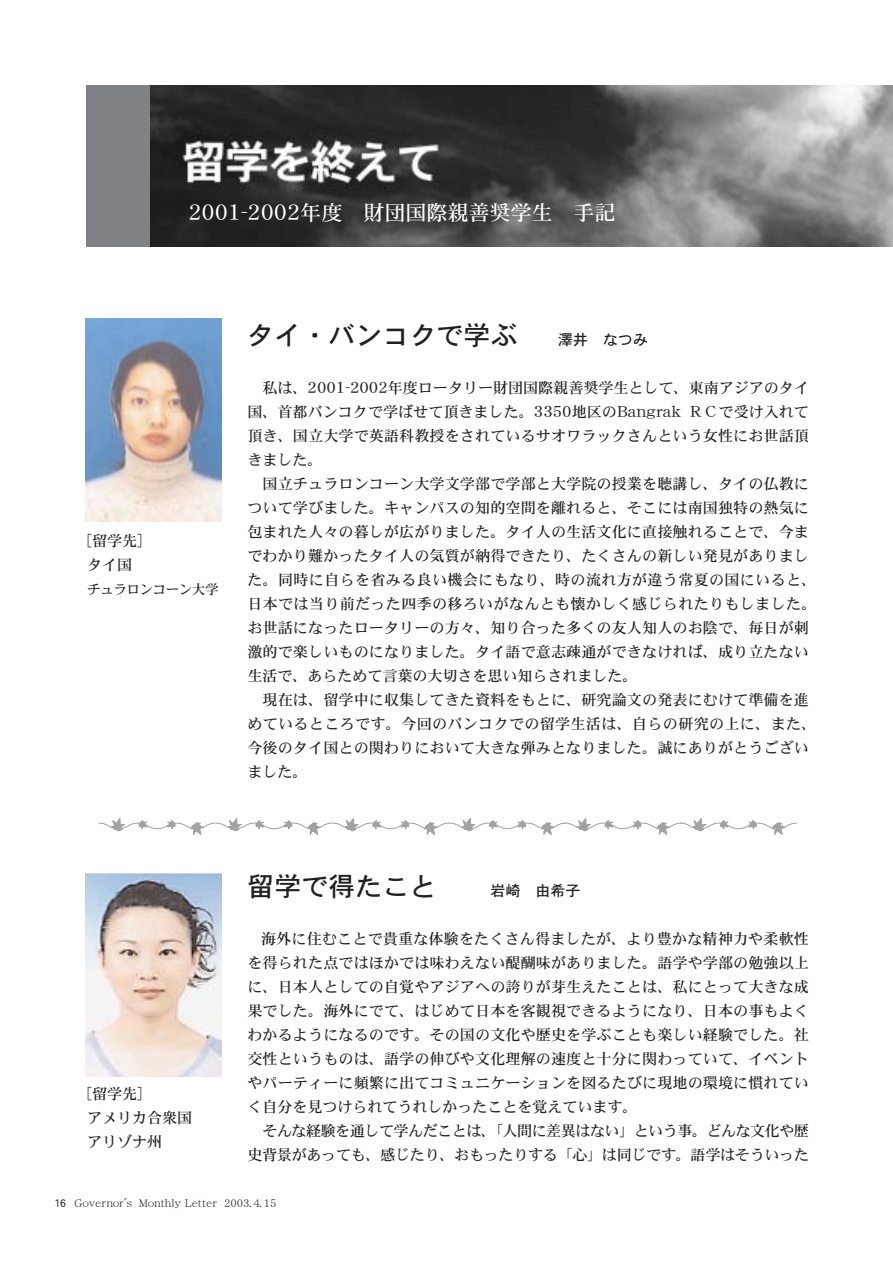
<style>
.page{position:relative;width:893px;height:1263px;background:#fff}
.page>*{position:absolute;margin:0;border:0;box-sizing:border-box;transform-origin:0 0}
.t1{font:27px "DFPHS Gothic CID W5";color:#231f20}
.t2{font:21px "DFPHS Mincho CID W5";color:#fff}
.t3{font:15px/24px "DFPHS Mincho CID W5";letter-spacing:.01em;color:#231f20}
.t4{font:15px/24px "DFPHS Mincho CID W5";letter-spacing:-.03em;color:#231f20;text-align:right}
.t5{font:13.5px "DFPHS Mincho CID W5";letter-spacing:-.03em;color:#231f20}
.t6{font:10.5px "DFPHS Mincho CID W3";color:#231f20}
.s1{font-size:15px}
.s2{font-family:"DFPHS Gothic CID W5"}
</style>
<div class="page">
<img style="left:149px;top:85px;width:743px;height:162px">
<img style="left:86px;top:319px;width:136px;height:202px">
<img style="left:86px;top:874px;width:136px;height:203px">
<div style="left:86px;top:85px;width:63px;height:162px;background:#808285"></div>
<svg style="left:98px;top:818px;width:699px;height:17px"></svg>
<h2 class="t2" style="left:188px;top:204px;width:428px">2001-2002年度　財団国際親善奨学生　手記</h2>
<p class="t3" style="left:87px;top:531px;width:56px">[留学先]タイ国</p>
<p class="t5" style="left:87px;top:584px;width:133px">チュラロンコーン大学</p>
<h1 class="t1" style="left:247px;top:325px;width:402px">タイ・バンコクで学ぶ　 <span class="s1">澤井　なつみ</span></h1>
<p class="t3" style="left:247px;top:377px;width:563px;text-align:justify;text-indent:15px">私は、2001-2002年度ロータリー財団国際親善奨学生として、東南アジアのタイ国、首都バンコクで学ばせて頂きました。3350地区のBangrak ＲＣで受け入れて頂き、国立大学で英語科教授をされているサオワラックさんという女性にお世話頂きました。</p>
<p class="t3" style="left:247px;top:473px;width:570px;text-indent:15px">国立チュラロンコーン大学文学部で学部と大学院の授業を聴講し、タイの仏教について学びました。キャンパスの知的空間を離れると、そこには南国独特の熱気に包まれた人々の暮しが広がりました。タイ人の生活文化に直接触れることで、今までわかり難かったタイ人の気質が納得できたり、たくさんの新しい発見がありました。同時に自らを省みる良い機会にもなり、時の流れ方が違う常夏の国にいると、日本では当り前だった四季の移ろいがなんとも懐かしく感じられたりもしました。お世話になったロータリーの方々、知り合った多くの友人知人のお陰で、毎日が刺激的で楽しいものになりました。タイ語で意志疎通ができなければ、成り立たない生活で、あらためて言葉の大切さを思い知らされました。</p>
<p class="t3" style="left:247px;top:689px;width:570px;text-indent:15px">現在は、留学中に収集してきた資料をもとに、研究論文の発表にむけて準備を進めているところです。今回のバンコクでの留学生活は、自らの研究の上に、また、今後のタイ国との関わりにおいて大きな弾みとなりました。誠にありがとうございました。</p>
<p class="t3" style="left:87px;top:1084px;width:106px">[留学先]<br>アメリカ合衆国アリゾナ州</p>
<h1 class="t1" style="left:247px;top:875px;width:334px">留学で得たこと　　<span class="s1">岩崎　由希子</span></h1>
<p class="t3" style="left:247px;top:928px;width:563px;text-align:justify;text-indent:14px">海外に住むことで貴重な体験をたくさん得ましたが、より豊かな精神力や柔軟性を得られた点ではほかでは味わえない醍醐味がありました。語学や学部の勉強以上に、日本人としての自覚やアジアへの誇りが芽生えたことは、私にとって大きな成果でした。海外にでて、はじめて日本を客観視できるようになり、日本の事もよくわかるようになるのです。その国の文化や歴史を学ぶことも楽しい経験でした。社交性というものは、語学の伸びや文化理解の速度と十分に関わっていて、イベントやパーティーに頻繁に出てコミュニケーションを図るたびに現地の環境に慣れていく自分を見つけられてうれしかったことを覚えています。</p>
<p class="t4" style="left:247px;top:1120px;width:563px">そんな経験を通して学んだことは、「人間に差異はない」という事。どんな文化や歴史背景があっても、感じたり、おもったりする「心」は同じです。語学はそういった</p>
<p class="t6" style="left:54px;top:1199px;width:224px"><span class="s2">16</span> Governor's Monthly Letter 2003. 4. 15</p>
</div>
